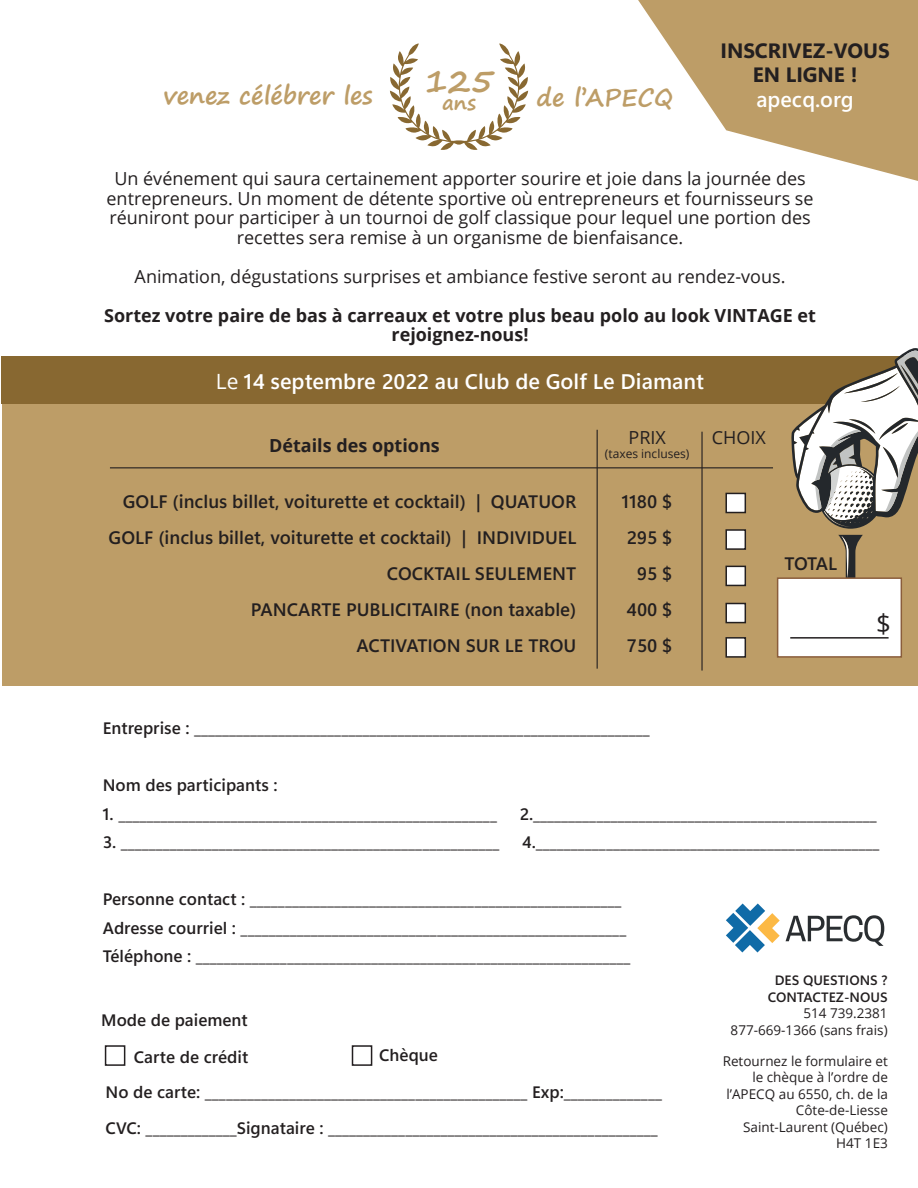
<style>
.page{position:relative;width:918px;height:1188px;background:#fff}
.page>*{position:absolute;margin:0;border:0;box-sizing:border-box;transform-origin:0 0}
.t1{font:700 31.5px "Segoe Print";color:#bd9d67}
.t2{font:25.8px "Open Sans";color:#231f20}
.t3{font:700 24px "Segoe Print";color:#bd9d67}
.t4{font:21px "Segoe UI Variable";color:#fff}
.t5{font:20.7px/24.2px "Segoe UI Variable";color:#231f20;text-align:center}
.t6{font:20.7px "Segoe UI Variable";color:#fff}
.t7{font:700 20.25px "Segoe Print";color:#bd9d67}
.t8{font:18px/19.5px "Open Sans";color:#231f20;text-align:center}
.t9{font:18px/36px "Segoe UI Variable";color:#231f20;text-align:right}
.t10{font:700 18px/19.5px "Open Sans";color:#231f20;text-align:center}
.t11{font:16.5px/28.5px "Segoe UI Variable";color:#231f20}
.t12{font:13.5px/16.5px "Open Sans";color:#231f20;text-align:right}
.t13{font:13.5px/16.5px "Segoe UI Variable";color:#231f20;text-align:center}
.t14{font:12px "Open Sans";color:#231f20}
.s1{font-family:"Open Sans"}
</style>
<div class="page">
<div style="left:1px;top:356px;width:917px;height:48px;background:#886831"></div>
<div style="left:105px;top:1045px;width:20px;height:21px;border:2px solid #231f20"></div>
<div style="left:352px;top:1045px;width:20px;height:21px;border:2px solid #231f20"></div>
<div style="left:2px;top:404px;width:916px;height:282px;background:#bd9d67"></div>
<hr style="left:597px;top:430px;width:1px;height:239px;background:#231f20">
<div style="left:725px;top:493px;width:21px;height:20px;background:#fff;border:2px solid #231f20"></div>
<div style="left:725px;top:529px;width:21px;height:21px;background:#fff;border:2px solid #231f20"></div>
<div style="left:725px;top:566px;width:21px;height:20px;background:#fff;border:2px solid #231f20"></div>
<div style="left:725px;top:603px;width:21px;height:20px;background:#fff;border:2px solid #231f20"></div>
<div style="left:725px;top:637px;width:21px;height:21px;background:#fff;border:2px solid #231f20"></div>
<hr style="left:701px;top:432px;width:2px;height:239px;background:#231f20">
<hr style="left:110px;top:467px;width:663px;height:1px;background:#231f20">
<svg style="left:726px;top:903px;width:54px;height:49px"></svg>
<svg style="left:786px;top:915px;width:98px;height:31px"></svg>
<svg style="left:838px;top:535px;width:25px;height:42px"></svg>
<svg style="left:791px;top:348px;width:127px;height:181px"></svg>
<svg style="left:390px;top:43px;width:138px;height:107px"></svg>
<div style="left:777px;top:577px;width:125px;height:81px;background:#fff;border:2px solid #8a5d3b"></div>
<hr style="left:790px;top:637px;width:99px;height:2px;background:#231f20">
<svg style="left:638px;top:0;width:280px;height:181px;fill:#bd9d67"></svg>
<h1 class="t1" style="left:425px;top:52px;width:70px">125</h1>
<p class="t7" style="left:442px;top:85px;width:35px">ans</p>
<h3 class="t3" style="left:164px;top:74px;width:210px">venez célébrer les</h3>
<h3 class="t3" style="left:536px;top:76px;width:139px">de l’APECQ</h3>
<p class="t5" style="left:720px;top:38px;width:171px">INSCRIVEZ-VOUS<br>EN LIGNE !</p>
<p class="t6" style="left:756px;top:85px;width:99px">apecq.org</p>
<p class="t8" style="left:107px;top:168px;width:709px">Un événement qui saura certainement apporter sourire et joie dans la journée des entrepreneurs. Un moment de détente sportive où entrepreneurs et fournisseurs se réuniront pour participer à un tournoi de golf classique pour lequel une portion des recettes sera remise à un organisme de bienfaisance.</p>
<p class="t8" style="left:135px;top:266px;width:652px">Animation, dégustations surprises et ambiance festive seront au rendez-vous.</p>
<p class="t10" style="left:104px;top:305px;width:713px">Sortez votre paire de bas à carreaux et votre plus beau polo au look VINTAGE et rejoignez-nous!</p>
<p class="t4" style="left:216px;top:367px;width:490px"><span class="s1">Le</span> 14 septembre 2022 au Club de Golf Le Diamant</p>
<p class="t10" style="left:269px;top:435px;width:172px">Détails des options</p>
<p class="t8" style="left:629px;top:428px;width:39px">PRIX</p>
<p class="t14" style="left:605px;top:445px;width:86px">(taxes incluses)</p>
<p class="t9" style="left:109px;top:483px;width:469px">GOLF (inclus billet, voiturette et cocktail) | QUATUOR GOLF (inclus billet, voiturette et cocktail) | INDIVIDUEL COCKTAIL SEULEMENT<br>PANCARTE PUBLICITAIRE (non taxable)<br>ACTIVATION SUR LE TROU</p>
<p class="t9" style="left:622px;top:483px;width:52px">1180 $<br>295 $<br>95 $<br>400 $<br>750 $</p>
<p class="t8" style="left:712px;top:427px;width:56px">CHOIX</p>
<p class="t9" style="left:785px;top:546px;width:54px">TOTAL</p>
<p class="t11" style="left:103px;top:714px;width:549px">Entreprise : _________________________________________________________________</p>
<h2 class="t2" style="left:876px;top:606px;width:16px">$</h2>
<p class="t11" style="left:103px;top:771px;width:176px">Nom des participants :</p>
<p class="t11" style="left:103px;top:799px;width:396px">1. ______________________________________________________</p>
<p class="t11" style="left:520px;top:799px;width:359px">2._________________________________________________</p>
<p class="t11" style="left:103px;top:828px;width:398px">3. ______________________________________________________</p>
<p class="t11" style="left:522px;top:828px;width:359px">4._________________________________________________</p>
<p class="t11" style="left:103px;top:885px;width:529px">Personne contact : _____________________________________________________<br>Adresse courriel : _______________________________________________________<br>Téléphone : ______________________________________________________________</p>
<p class="t11" style="left:101px;top:1005px;width:148px">Mode de paiement</p>
<p class="t11" style="left:134px;top:1042px;width:116px">Carte de crédit</p>
<p class="t11" style="left:379px;top:1041px;width:60px">Chèque</p>
<p class="t11" style="left:106px;top:1074px;width:558px;line-height:36px">No de carte: ______________________________________________ Exp:______________<br>CVC: _____________Signataire : _______________________________________________</p>
<p class="t13" style="left:768px;top:972px;width:121px">DES QUESTIONS ?<br>CONTACTEZ-NOUS</p>
<p class="t12" style="left:731px;top:1005px;width:159px">514 739.2381<br>877-669-1366 (sans frais)</p>
<p class="t12" style="left:723px;top:1052px;width:167px">Retournez le formulaire et le chèque à l’ordre de l’APECQ au 6550, ch. de la<br>Côte-de-Liesse<br>Saint-Laurent (Québec)<br>H4T 1E3</p>
</div>
